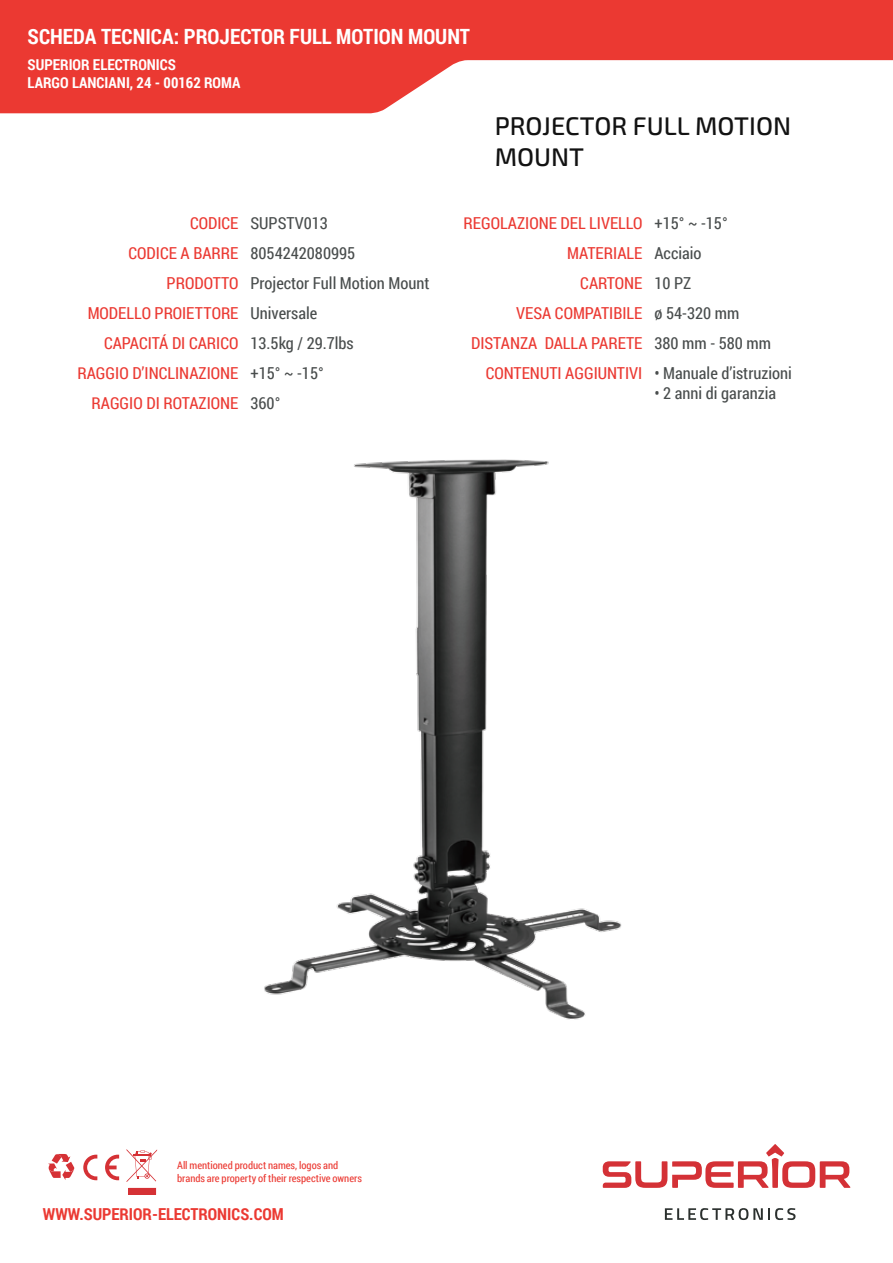
<style>
.page{position:relative;width:893px;height:1263px;background:#fff}
.page>*{position:absolute;margin:0;border:0;box-sizing:border-box;transform-origin:0 0}
.t1{font:500 25.5px/30.6px "Exo 2";color:#121212}
.t2{font:700 21px "Roboto Condensed";color:#fff}
.t3{font:16.5px "Roboto Condensed";color:#eb3932}
.t4{font:16.5px "Roboto Condensed";color:#494d4d}
.t5{font:700 16.5px "Roboto Condensed";color:#eb3932}
.t6{font:700 15px/18px "Roboto Condensed";color:#fff}
.t7{font:10.5px/12.6px "Roboto Condensed";color:#eb3932}
.s1{color:#eb3932}
.s2{color:#494d4d}
</style>
<div class="page">
<svg style="left:0;top:0;width:893px;height:113px;fill:#eb3932"></svg>
<svg style="left:48px;top:1149px;width:109px;height:46px"></svg>
<svg style="left:603px;top:1144px;width:247px;height:44px"></svg>
<svg style="left:665px;top:1208px;width:130px;height:12px"></svg>
<img style="left:264px;top:459px;width:358px;height:561px">
<p class="t2" style="left:28px;top:21px;width:444px">SCHEDA TECNICA: PROJECTOR FULL MOTION MOUNT</p>
<p class="t6" style="left:28px;top:55px;width:214px">SUPERIOR ELECTRONICS<br>LARGO LANCIANI, 24 - 00162 ROMA</p>
<h1 class="t1" style="left:495px;top:112px;width:298px">PROJECTOR FULL MOTION<br>MOUNT</h1>
<p class="t4" style="left:190px;top:212px;width:139px"><span class="s1">CODICE</span> SUPSTV013</p>
<p class="t4" style="left:129px;top:242px;width:228px"><span class="s1">CODICE A BARRE</span> 8054242080995</p>
<p class="t4" style="left:167px;top:272px;width:264px"><span class="s1">PRODOTTO</span> Projector Full Motion Mount</p>
<p class="t3" style="left:88px;top:302px;width:231px">MODELLO PROIETTORE <span class="s2">Universale</span></p>
<p class="t3" style="left:104px;top:332px;width:251px">CAPACITÁ DI CARICO <span class="s2">13.5kg / 29.7lbs</span></p>
<p class="t3" style="left:78px;top:362px;width:248px">RAGGIO D’INCLINAZIONE <span class="s2">+15° ~ -15°</span></p>
<p class="t3" style="left:92px;top:392px;width:190px">RAGGIO DI ROTAZIONE <span class="s2">360°</span></p>
<p class="t3" style="left:464px;top:212px;width:266px">REGOLAZIONE DEL LIVELLO <span class="s2">+15° ~ -15°</span></p>
<p class="t3" style="left:567px;top:242px;width:136px">MATERIALE <span class="s2">Acciaio</span></p>
<p class="t3" style="left:580px;top:272px;width:112px">CARTONE <span class="s2">10 PZ</span></p>
<p class="t3" style="left:516px;top:302px;width:225px">VESA COMPATIBILE <span class="s2">ø 54-320 mm</span></p>
<p class="t3" style="left:471px;top:332px;width:302px">DISTANZA DALLA PARETE <span class="s2">380 mm - 580 mm</span></p>
<p class="t4" style="left:486px;top:362px;width:308px"><span class="s1">CONTENUTI AGGIUNTIVI</span> • Manuale d’istruzioni</p>
<p class="t4" style="left:654px;top:382px;width:123px">• 2 anni di garanzia</p>
<p class="t7" style="left:177px;top:1159px;width:186px">All mentioned product names, logos and brands are property of their respective owners</p>
<p class="t5" style="left:43px;top:1202px;width:242px">WWW.SUPERIOR-ELECTRONICS.COM</p>
</div>
